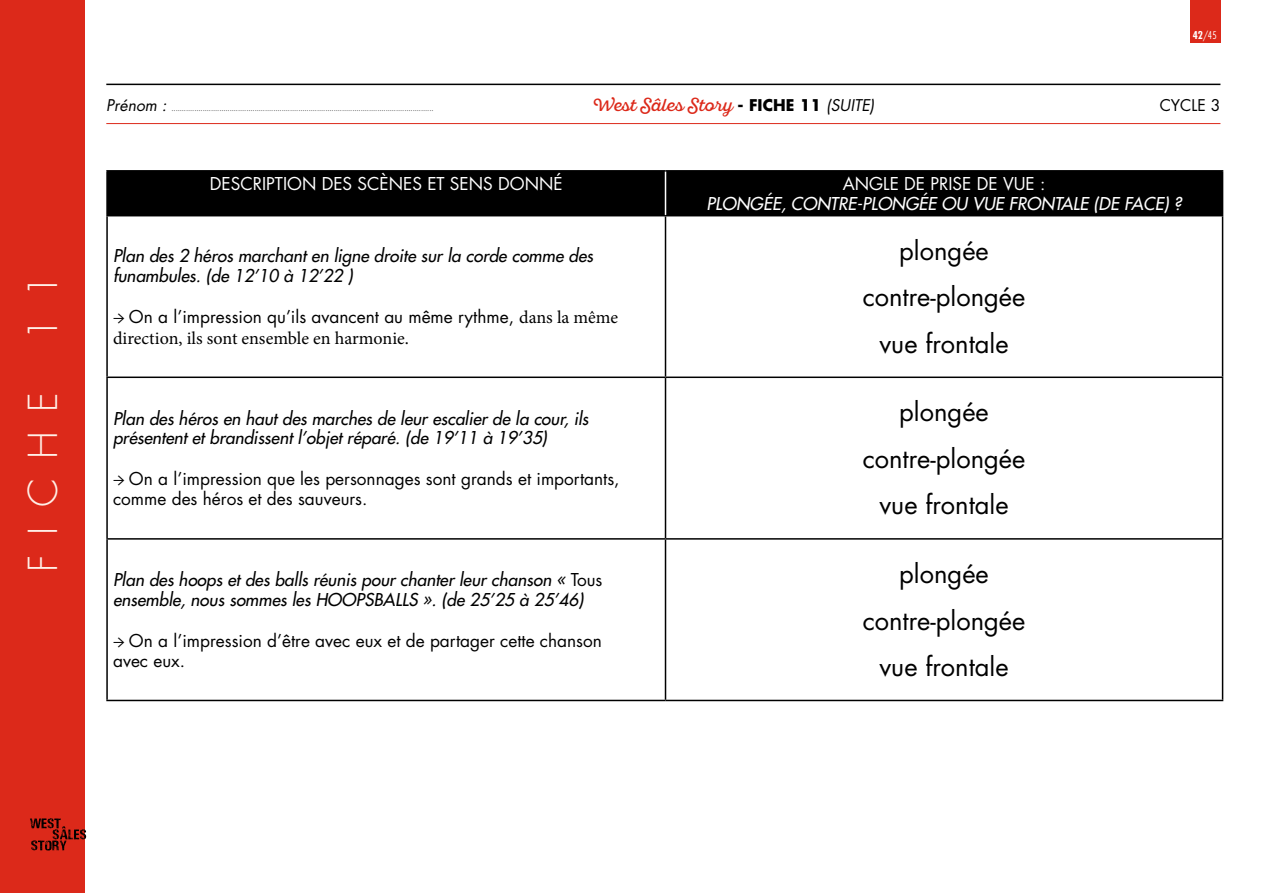
<style>
.page{position:relative;width:1263px;height:893px;background:#fff}
.page>*{position:absolute;margin:0;border:0;box-sizing:border-box;transform-origin:0 0}
.t1{font:300 38.85px "Futura";letter-spacing:.5em;color:#ffefe7}
.t2{font:25.5px/46.5px "Futura";color:#000;text-align:center}
.t3{font:18px "Minion Pro";color:#000}
.t4{font:17.25px/19.5px "Futura";color:#000}
.t5{font:italic 17.25px/19.5px "Futura";letter-spacing:-.035em;color:#000}
.t6{font:italic 17.25px/19.5px "Futura";color:#000}
.t7{font:17.25px "Futura";color:#fff}
.t8{font:italic 17.25px "Futura";color:#fff}
.t9{font:17.25px "Sant Elia Script";color:#dc291a}
.t10{font:italic 15.75px "Futura";color:#000}
.t11{font:15.75px "Futura";color:#000}
.t12{font:300 condensed 10.5px "Futura";color:#fff}
.t13{font:italic 6.75px "Futura";color:#000}
.s1{font-weight:700}
.s2{font-family:"Futura";font-weight:700;font-size:15.75px;color:#000}
.s3{font-family:"Futura";font-style:italic;font-size:15.75px;color:#000}
.s4{font-family:"Minion Pro";font-size:18px}
.s5{font-style:normal}
</style>
<div class="page">
<div style="left:0;top:0;width:85px;height:893px;background:#dc291a"></div>
<div style="left:1190px;top:0;width:30px;height:43px;background:#dc291a"></div>
<svg style="left:30px;top:818px;width:56px;height:32px"></svg>
<div style="left:108px;top:172px;width:1114px;height:43px;background:#000"></div>
<hr style="left:106px;top:170px;width:559px;height:2px;background:#000">
<hr style="left:106px;top:172px;width:2px;height:43px;background:#000">
<hr style="left:665px;top:170px;width:558px;height:2px;background:#000">
<hr style="left:1222px;top:172px;width:1px;height:43px;background:#000">
<hr style="left:106px;top:215px;width:559px;height:1px;background:#000">
<hr style="left:106px;top:216px;width:2px;height:161px;background:#000">
<hr style="left:665px;top:215px;width:558px;height:1px;background:#000">
<hr style="left:665px;top:216px;width:1px;height:161px;background:#000">
<hr style="left:1222px;top:216px;width:1px;height:161px;background:#000">
<hr style="left:106px;top:377px;width:559px;height:1px;background:#000">
<hr style="left:106px;top:378px;width:2px;height:160px;background:#000">
<hr style="left:665px;top:377px;width:558px;height:1px;background:#000">
<hr style="left:665px;top:378px;width:1px;height:160px;background:#000">
<hr style="left:1222px;top:378px;width:1px;height:160px;background:#000">
<hr style="left:106px;top:538px;width:559px;height:2px;background:#000">
<hr style="left:106px;top:540px;width:2px;height:160px;background:#000">
<hr style="left:665px;top:538px;width:558px;height:2px;background:#000">
<hr style="left:665px;top:540px;width:1px;height:160px;background:#000">
<hr style="left:1222px;top:540px;width:1px;height:160px;background:#000">
<hr style="left:106px;top:700px;width:559px;height:1px;background:#000">
<hr style="left:665px;top:700px;width:558px;height:1px;background:#000">
<hr style="left:665px;top:172px;width:1px;height:43px;background:#fff">
<hr style="left:106px;top:84px;width:1114px;height:1px;background:#000">
<hr style="left:106px;top:123px;width:1114px;height:1px;background:#dc291a">
<h1 class="t1" style="left:20px;top:341px;width:69px;rotate:-90deg">1 1</h1>
<h1 class="t1" style="left:20px;top:572px;width:181px;rotate:-90deg">Fiche</h1>
<p class="t10" style="left:106px;top:95px;width:62px">Prénom :</p>
<p class="t13" style="left:171px;top:104px;width:263px">..............................................................................................................................</p>
<p class="t12" style="left:1193px;top:29px;width:25px"><span class="s1">42</span>/45</p>
<p class="t9" style="left:592px;top:95px;width:284px">West Sâles Story <span class="s2">- FICHE 11</span> <span class="s3">(s uite)</span></p>
<p class="t11" style="left:1160px;top:95px;width:62px">CYCLE 3</p>
<p class="t7" style="left:210px;top:173px;width:22px">Description</p>
<p class="t7" style="left:322px;top:173px;width:11px">des</p>
<p class="t7" style="left:358px;top:173px;width:43px">scènes</p>
<p class="t7" style="left:427px;top:173px;width:34px">et sens</p>
<p class="t7" style="left:498px;top:173px;width:14px">donné</p>
<p class="t7" style="left:843px;top:173px;width:24px">Angle</p>
<p class="t7" style="left:904px;top:173px;width:35px">de prise</p>
<p class="t7" style="left:977px;top:173px;width:70px">de vue :</p>
<p class="t8" style="left:706px;top:192px;width:476px">plongée, contre-plongée ou vue frontale (de face) ?</p>
<p class="t6" style="left:113px;top:246px;width:482px">Plan des 2 héros marchant en ligne droite sur la corde comme des funambules. (de 12’10 à 12’22 )</p>
<p class="t4" style="left:113px;top:307px;width:507px"><span class="s4">→</span> On a l’impression qu’ils avancent au même rythme, <span class="s4">dans la même</span></p>
<p class="t3" style="left:113px;top:327px;width:297px">direction, ils sont ensemble en harmonie.</p>
<h2 class="t2" style="left:863px;top:228px;width:164px">plongée contre-plongée vue frontale</h2>
<p class="t5" style="left:113px;top:409px;width:477px">Plan des héros en haut des marches de leur escalier de la cour, ils présentent et brandissent l’objet réparé. (de 19’11 à 19’35)</p>
<p class="t4" style="left:113px;top:469px;width:508px"><span class="s4">→</span> On a l’impression que les personnages sont grands et importants, comme des héros et des sauveurs.</p>
<p class="t5" style="left:113px;top:570px;width:491px">Plan des hoops et des balls réunis pour chanter leur chanson « <span class="s5">Tous </span>ensemble, nous sommes les HOOPS</p>
<p class="t6" style="left:374px;top:590px;width:18px">BALLS</p>
<p class="t6" style="left:423px;top:590px;width:162px">». (de 25’25 à 25’46)</p>
<p class="t4" style="left:113px;top:631px;width:490px"><span class="s4">→</span> On a l’impression d’être avec eux et de partager cette chanson avec eux.</p>
<h2 class="t2" style="left:863px;top:389px;width:164px">plongée contre-plongée vue frontale</h2>
<h2 class="t2" style="left:863px;top:551px;width:164px">plongée contre-plongée vue frontale</h2>
</div>
